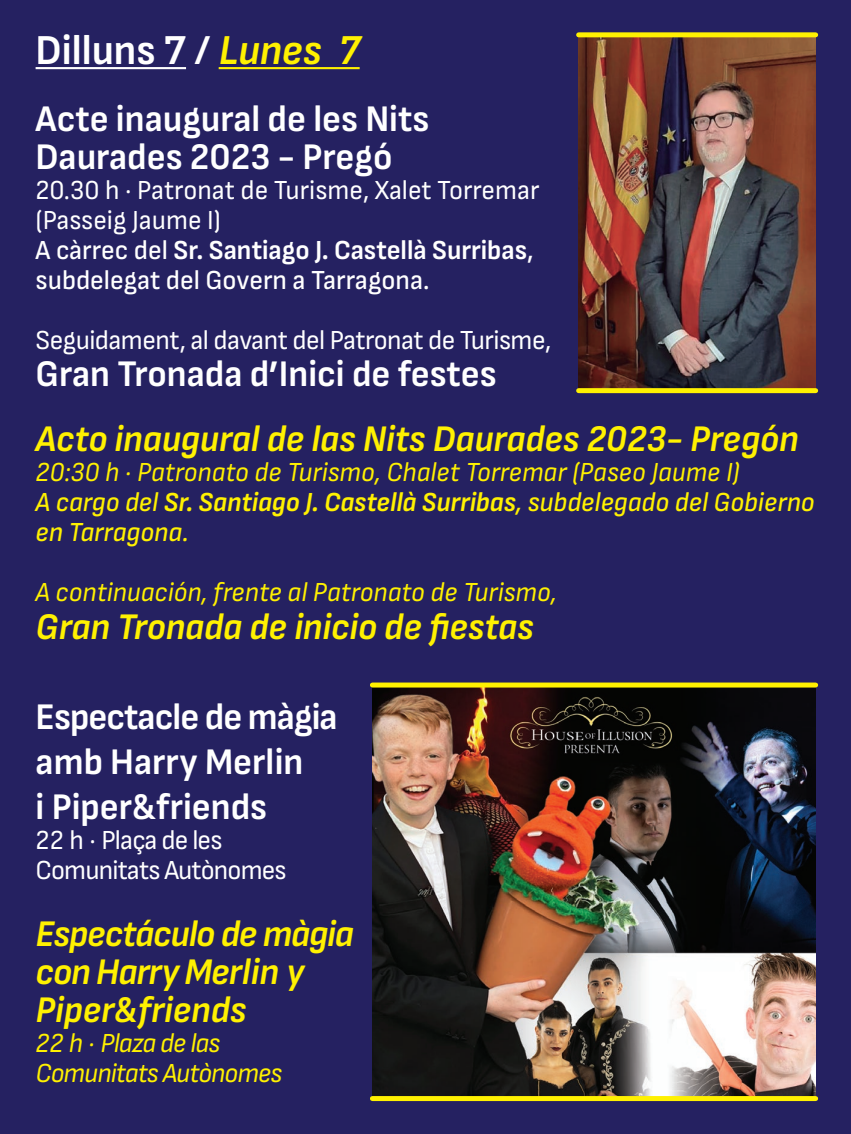
<style>
.page{position:relative;width:851px;height:1134px;background:#fff}
.page>*{position:absolute;margin:0;border:0;box-sizing:border-box;transform-origin:0 0}
.t1{font:700 semi-condensed 42.5px "Sofia Sans";color:#fff}
.t2{font:700 semi-condensed 37.5px/45px "Sofia Sans";color:#fff}
.t3{font:italic 700 semi-condensed 37.5px "Sofia Sans";color:#fff101}
.t4{font:italic 700 semi-condensed 37.5px/37.5px "Sofia Sans";letter-spacing:-.025em;color:#fff101}
.t5{font:italic semi-condensed 27.5px/30px "Sofia Sans";color:#fff101}
.t6{font:semi-condensed 27.5px/30px "Sofia Sans";color:#fff}
.t7{font:semi-condensed 27.5px/30px "Sofia Sans";letter-spacing:-.02em;color:#fff}
.t8{font:italic semi-condensed 27.5px/30px "Sofia Sans";letter-spacing:-.03em;color:#fff101}
.s1{font-style:italic;color:#fff101}
.s2{font-weight:500}
.s3{font-weight:700}
</style>
<div class="page">
<div style="left:0;top:0;width:850px;height:1134px;background:#252161"></div>
<hr style="left:36px;top:67px;width:150px;height:2px;background:#fff">
<hr style="left:219px;top:67px;width:140px;height:2px;background:#fff101">
<img style="left:578px;top:37px;width:237px;height:351px">
<div style="left:578px;top:32px;width:237px;height:5px;background:#fff101"></div>
<div style="left:578px;top:388px;width:237px;height:5px;background:#fff101"></div>
<img style="left:372px;top:687px;width:443px;height:409px">
<div style="left:372px;top:682px;width:443px;height:5px;background:#fff101"></div>
<div style="left:372px;top:1096px;width:443px;height:5px;background:#fff101"></div>
<h1 class="t1" style="left:36px;top:25px;width:325px">Dilluns 7 / <span class="s1">Lunes 7</span></h1>
<h2 class="t2" style="left:36px;top:100px;width:395px;line-height:37.5px">Acte inaugural de les Nits<br>Daurades 2023 - Pregó</h2>
<p class="t6" style="left:36px;top:175px;width:505px">20.30 h · Patronat de Turisme, Xalet Torremar (Passeig Jaume I)<br><span class="s2">A càrrec del</span> <span class="s3">Sr. Santiago J. Castellà Surribas</span><span class="s2">, subdelegat del Govern a Tarragona.</span></p>
<p class="t7" style="left:36px;top:325px;width:517px">Seguidament, al davant del Patronat de Turisme,</p>
<h2 class="t2" style="left:36px;top:351px;width:462px">Gran Tronada d’Inici de festes</h2>
<h2 class="t3" style="left:36px;top:417px;width:764px">Acto inaugural de las Nits Daurades 2023- Pregón</h2>
<p class="t5" style="left:36px;top:457px;width:780px">20:30 h · Patronato de Turismo, Chalet Torremar (Paseo Jaume I)<br><span class="s2">A cargo del</span> <span class="s3">Sr. Santiago J. Castellà Surribas</span><span class="s2">, subdelegado del Gobierno en Tarragona.</span></p>
<p class="t5" style="left:36px;top:577px;width:522px">A continuación, frente al Patronato de Turismo,</p>
<h2 class="t3" style="left:36px;top:604px;width:499px">Gran Tronada de inicio de fiestas</h2>
<h2 class="t2" style="left:36px;top:694px;width:303px">Espectacle de màgia amb Harry Merlin<br>i Piper&amp;friends</h2>
<p class="t7" style="left:36px;top:825px;width:252px">22 h · Plaça de les<br>Comunitats Autònomes</p>
<h2 class="t4" style="left:36px;top:915px;width:320px">Espectáculo de màgia con Harry Merlin y<br>Piper&amp;friends</h2>
<p class="t8" style="left:36px;top:1027px;width:248px">22 h · Plaza de las<br>Comunitats Autònomes</p>
</div>
